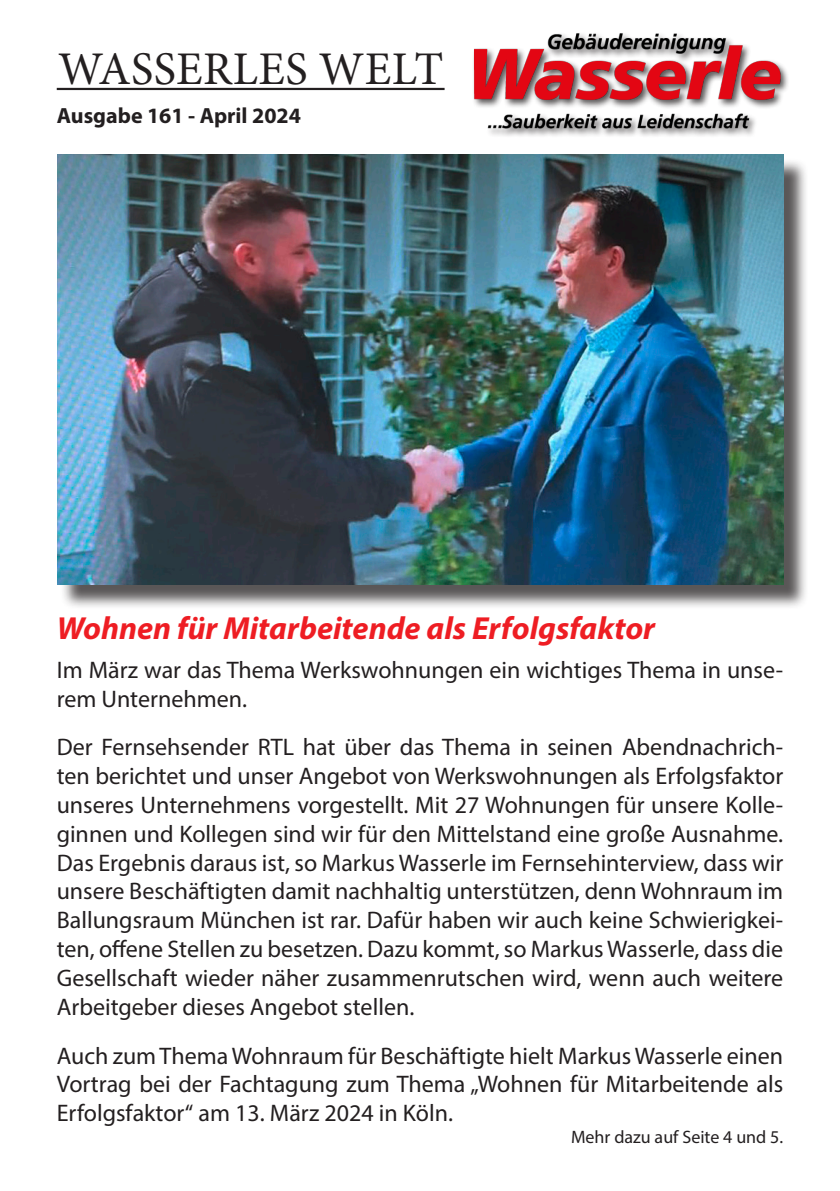
<style>
.page{position:relative;width:840px;height:1191px;background:#fff}
.page>*{position:absolute;margin:0;border:0;box-sizing:border-box;transform-origin:0 0}
.Überschrift{font:46.8px "Minion Pro";letter-spacing:.01em;color:#231f20}
.Überschrift-2{font:italic 700 32px "Myriad Pro";color:#ee1d23}
.t1{font:24px/28.8px "Myriad Pro";color:#231f20;text-align:justify}
.Fließtext{font:700 22px "Myriad Pro";color:#231f20}
.t2{font:18px "Myriad Pro";color:#231f20}
</style>
<div class="page">
<hr style="left:57px;top:88px;width:387px;height:2px;background:#231f20">
<div style="left:60px;top:158px;width:748px;height:451px;background:#231f20;opacity:.75"></div>
<img style="left:57px;top:155px;width:726px;height:430px">
<img style="left:473px;top:33px;width:310px;height:103px">
<p class="Überschrift" style="left:58px;top:38px;width:386px">WASSERLES WELT</p>
<p class="Fließtext" style="left:57px;top:101px;width:246px">Ausgabe 161 - April 2024</p>
<p class="Überschrift-2" style="left:57px;top:608px;width:599px">Wohnen für Mitarbeitende als Erfolgsfaktor</p>
<p class="t1" style="left:57px;top:655px;width:727px">Im März war das Thema Werkswohnungen ein wichtiges Thema in unse&shy;rem Unternehmen.</p>
<p class="t1" style="left:57px;top:732px;width:727px">Der Fernsehsender RTL hat über das Thema in seinen Abendnachrich&shy;ten berichtet und unser Angebot von Werkswohnungen als Erfolgsfaktor unseres Unternehmens vorgestellt. Mit 27 Wohnungen für unsere Kolle&shy;ginnen und Kollegen sind wir für den Mittelstand eine große Ausnahme.<br>Das Ergebnis daraus ist, so Markus Wasserle im Fernsehinterview, dass wir unsere Beschäftigten damit nachhaltig unterstützen, denn Wohnraum im Ballungsraum München ist rar. Dafür haben wir auch keine Schwierigkei&shy;ten, offene Stellen zu besetzen. Dazu kommt, so Markus Wasserle, dass die Gesellschaft wieder näher zusammenrutschen wird, wenn auch weitere Arbeitgeber dieses Angebot stellen.</p>
<p class="t1" style="left:57px;top:1040px;width:727px">Auch zum Thema Wohnraum für Beschäftigte hielt Markus Wasserle einen Vortrag bei der Fachtagung zum Thema „Wohnen für Mitarbeitende als Erfolgsfaktor“ am 13. März 2024 in Köln.</p>
<p class="t2" style="left:570px;top:1125px;width:214px">Mehr dazu auf Seite 4 und 5.</p>
</div>
